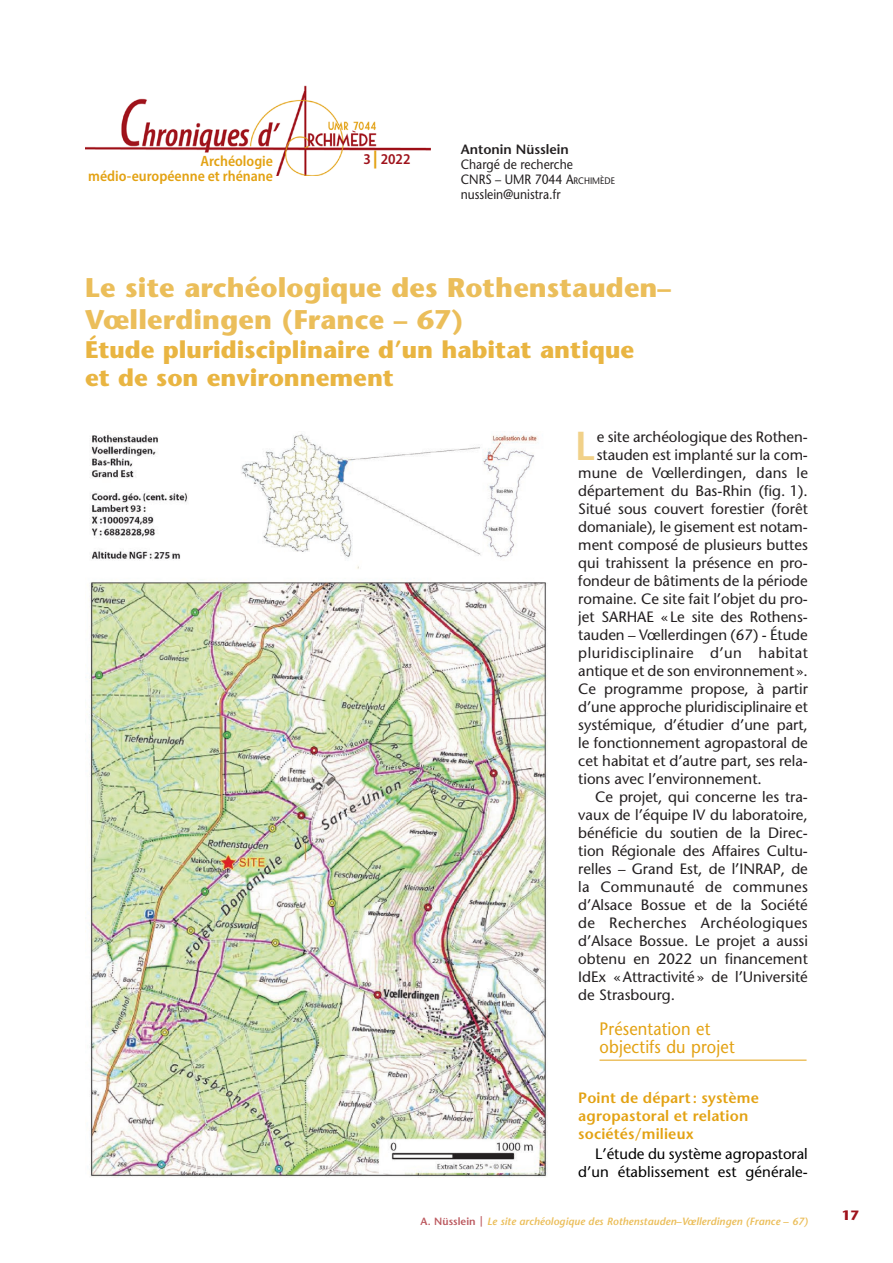
<style>
.page{position:relative;width:893px;height:1263px;background:#fff}
.page>*{position:absolute;margin:0;border:0;box-sizing:border-box;transform-origin:0 0}
.t1{font:600 40.35px "Stone Sans Std";color:#f1d189;scale:.94 1}
.t2{font:700 27px/31.5px "Stone Sans Std";letter-spacing:.005em;color:#ebbe5a}
.t3{font:700 24px/28.8px "Stone Sans Std";color:#e9b542}
.t4{font:500 18px/18px "Stone Sans Std";letter-spacing:.01em;color:#e3a213;scale:.91 1}
.t5{font:500 15px "Stone Sans Std";color:#231f20}
.t6{font:600 15px/18px "Stone Sans Std";letter-spacing:.01em;color:#e3a213}
.t7{font:500 15px/18px "Stone Sans Std";color:#000;text-align:right}
.t8{font:600 semi-condensed 15px "Myriad Pro";color:#e3a213}
.t9{font:500 15px "Stone Sans Std";letter-spacing:.03em;color:#231f20}
.t10{font:500 15px "Stone Sans Std";letter-spacing:.025em;color:#231f20}
.t11{font:600 semi-condensed 15px "Myriad Pro";color:#9f131c}
.t12{font:500 13.5px/15px "Stone Sans Std";color:#231f20;scale:.9 1}
.t13{font:600 13.5px "Stone Sans Std";color:#231f20}
.t14{font:700 13.5px "Stone Sans Std";color:#9f131c}
.t15{font:italic 600 10.5px "Stone Sans Std";letter-spacing:.005em;color:#ebbe5a}
.s1{font-weight:700;font-stretch:normal;font-size:18px;color:#e3a213}
.s2{font-size:9.45px}
.s3{font-style:normal;color:#bc5a60}
.s4{font-weight:700;font-style:normal;color:#bc5a60}
</style>
<div class="page">
<img style="left:85px;top:85px;width:345px;height:91px">
<hr style="left:599px;top:1060px;width:207px;height:1px;background:#e3a213">
<img style="left:90px;top:431px;width:458px;height:747px">
<p class="t8" style="left:200px;top:151px;width:74px">Archéologie</p>
<p class="t11" style="left:363px;top:149px;width:49px">3 <span class="s1">|</span> 2022</p>
<p class="t8" style="left:88px;top:166px;width:186px">médio-européenne et rhénane</p>
<p class="t13" style="left:461px;top:141px;width:109px">Antonin Nüsslein</p>
<p class="t12" style="left:461px;top:157px;width:173px">Chargé de recherche<br>CNRS – UMR 7044 A<span class="s2">RCHIMÈDE </span>nusslein@unistra.fr</p>
<h2 class="t2" style="left:85px;top:272px;width:588px">Le site archéologique des Rothenstauden–<br>Vœllerdingen (France – 67)</h2>
<h3 class="t3" style="left:85px;top:335px;width:551px">Étude pluridisciplinaire d’un habitat antique et de son environnement</h3>
<h1 class="t1" style="left:575px;top:422px;width:22px">L</h1>
<p class="t5" style="left:597px;top:428px;width:213px">e site archéologique des Rothen-</p>
<p class="t5" style="left:597px;top:446px;width:213px">stauden est implanté sur la com-</p>
<p class="t5" style="left:578px;top:464px;width:231px">mune de Vœllerdingen, dans le</p>
<p class="t5" style="left:578px;top:482px;width:231px">département du Bas-Rhin (fig. 1).</p>
<p class="t5" style="left:578px;top:500px;width:231px">Situé sous couvert forestier (forêt</p>
<p class="t5" style="left:578px;top:518px;width:231px">domaniale), le gisement est notam-</p>
<p class="t5" style="left:578px;top:536px;width:231px">ment composé de plusieurs buttes</p>
<p class="t5" style="left:578px;top:554px;width:231px">qui trahissent la présence en pro-</p>
<p class="t5" style="left:578px;top:572px;width:231px">fondeur de bâtiments de la période</p>
<p class="t5" style="left:578px;top:590px;width:231px">romaine. Ce site fait l’objet du pro-</p>
<p class="t5" style="left:578px;top:608px;width:231px">jet SARHAE «Le site des Rothens-</p>
<p class="t5" style="left:578px;top:626px;width:231px">tauden – Vœllerdingen (67) - Étude</p>
<p class="t9" style="left:578px;top:644px;width:231px">pluridisciplinaire d’un habitat</p>
<p class="t5" style="left:578px;top:662px;width:231px">antique et de son environnement».</p>
<p class="t5" style="left:578px;top:680px;width:231px">Ce programme propose, à partir</p>
<p class="t5" style="left:578px;top:698px;width:231px">d’une approche pluridisciplinaire et</p>
<p class="t5" style="left:578px;top:716px;width:231px">systémique, d’étudier d’une part,</p>
<p class="t5" style="left:578px;top:734px;width:231px">le fonctionnement agropastoral de</p>
<p class="t5" style="left:578px;top:752px;width:231px">cet habitat et d’autre part, ses rela-</p>
<p class="t5" style="left:578px;top:770px;width:185px">tions avec l’environnement.</p>
<p class="t5" style="left:595px;top:788px;width:214px">Ce projet, qui concerne les tra-</p>
<p class="t5" style="left:578px;top:806px;width:231px">vaux de l’équipe IV du laboratoire,</p>
<p class="t5" style="left:578px;top:824px;width:231px">bénéficie du soutien de la Direc-</p>
<p class="t5" style="left:578px;top:842px;width:231px">tion Régionale des Affaires Cultu-</p>
<p class="t5" style="left:578px;top:860px;width:231px">relles – Grand Est, de l’INRAP, de</p>
<p class="t5" style="left:578px;top:878px;width:231px">la Communauté de communes</p>
<p class="t5" style="left:578px;top:896px;width:231px">d’Alsace Bossue et de la Société</p>
<p class="t10" style="left:578px;top:914px;width:231px">de Recherches Archéologiques</p>
<p class="t5" style="left:578px;top:932px;width:231px">d’Alsace Bossue. Le projet a aussi</p>
<p class="t5" style="left:578px;top:950px;width:231px">obtenu en 2022 un financement</p>
<p class="t5" style="left:578px;top:968px;width:231px">IdEx «Attractivité» de l’Université</p>
<p class="t5" style="left:578px;top:986px;width:98px">de Strasbourg.</p>
<p class="t4" style="left:599px;top:1020px;width:150px">Présentation et objectifs du projet</p>
<p class="t6" style="left:578px;top:1088px;width:182px">Point de départ: système agropastoral et relation sociétés/milieux</p>
<p class="t7" style="left:578px;top:1145px;width:231px">L’étude du système agropastoral d’un établissement est générale-</p>
<p class="t15" style="left:421px;top:1215px;width:389px"><span class="s3">A. Nüsslein</span> <span class="s4">|</span> Le site archéologique des Rothenstauden–Vœllerdingen (France – 67)</p>
<p class="t14" style="left:842px;top:1208px;width:19px">17</p>
</div>
